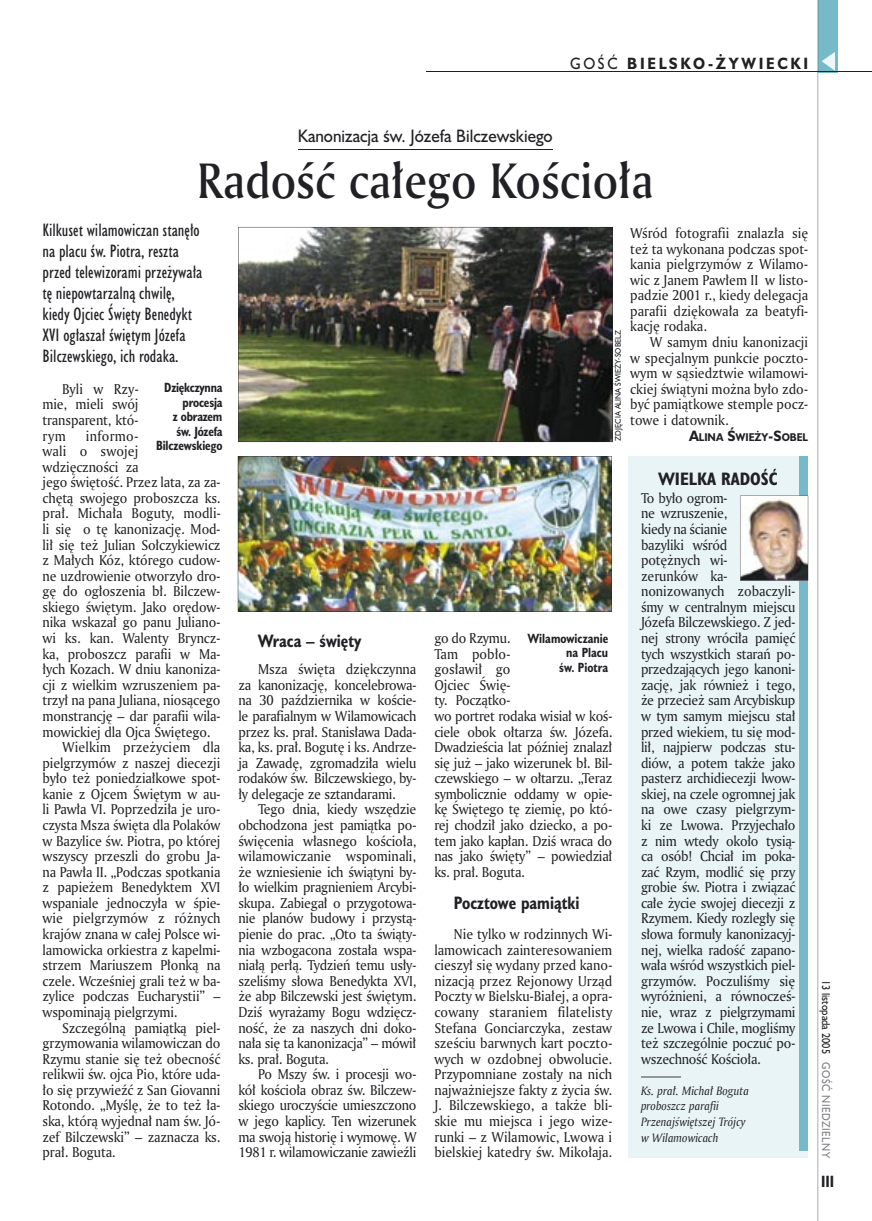
<style>
.page{position:relative;width:872px;height:1221px;background:#fff}
.page>*{position:absolute;margin:0;border:0;box-sizing:border-box;transform-origin:0 0}
.t1{font:48px "Amerigo Md PL";color:#212125;scale:.9 1}
.t2{font:16.5px/21px "Humanst 521 Cn PL";color:#212125}
.t3{font:16.5px "Humanst 521 PL";color:#212125;scale:.94 1}
.t4{font:700 16.5px "Humanst 521 Cn PL";color:#212125;scale:.94 1}
.t5{font:700 16.5px "Humanst 521 Cn PL";color:#212125}
.t6{font:700 15px "Humanst 521 PL";letter-spacing:.2em;color:#212125;scale:.9 1}
.t7{font:700 15px "Humanst 521 Cn PL";color:#212125;scale:.94 1}
.t8{font:13.8px/15.6px "Amerigo PL";letter-spacing:-.01em;color:#212125;text-align:justify;scale:.94 1}
.t9{font:13.8px "Amerigo PL";letter-spacing:.01em;color:#212125;scale:.94 1}
.t10{font:13.8px "Amerigo PL";letter-spacing:.025em;color:#212125;scale:.94 1}
.t11{font:700 12.3px/14.4px "Humanst 521 Cn PL";letter-spacing:-.01em;color:#212125;text-align:right;scale:.94 1}
.t12{font:italic 11.7px/15.6px "Amerigo PL";color:#212125;scale:.94 1}
.t13{font:10.5px "Humanst 521 PL";color:#212125;scale:.9 1}
.t14{font:10.5px "Humanst 521 PL";letter-spacing:.05em;color:#7f7e83;scale:.9 1}
.t15{font:700 10.35px "Humanst 521 PL";color:#212125;scale:.9 1}
.t16{font:7.5px "Humanst 521 PL";color:#212125;scale:.94 1}
.s1{font-weight:400}
.s2{font-size:13.8px}
</style>
<div class="page">
<div style="left:818px;top:0;width:19px;height:72px;background:#76baca"></div>
<hr style="left:817px;top:0;width:1px;height:1220px;background:#212125">
<svg style="left:821px;top:52px;width:14px;height:19px"></svg>
<hr style="left:425px;top:72px;width:447px;height:1px;background:#212125">
<hr style="left:298px;top:149px;width:255px;height:1px;background:#212125">
<img style="left:238px;top:227px;width:375px;height:215px">
<img style="left:238px;top:456px;width:374px;height:156px">
<div style="left:628px;top:456px;width:180px;height:701px;background:#e9f4f6"></div>
<div style="left:799px;top:456px;width:8px;height:694px;background:#76baca"></div>
<hr style="left:641px;top:1076px;width:39px;height:1px;background:#969599">
<img style="left:740px;top:495px;width:68px;height:85px">
<p class="t6" style="left:570px;top:53px;width:266px"><span class="s1">GOŚĆ</span> BIELSKO-ŻYWIECKI</p>
<p class="t3" style="left:298px;top:125px;width:272px">Kanonizacja św. Józefa Bilczewskiego</p>
<h1 class="t1" style="left:197px;top:149px;width:508px">Radość całego Kościoła</h1>
<p class="t2" style="left:43px;top:219px;width:161px">Kilkuset wilamowiczan stanęło na placu św. Piotra, reszta przed telewizorami przeżywała tę niepowtarzalną chwilę, kiedy Ojciec Święty Benedykt<br>XVI ogłaszał świętym Józefa<br>Bilczewskiego, ich rodaka.</p>
<p class="t8" style="left:43px;top:380px;width:104px;text-indent:20px">Byli w Rzy&shy;mie, mieli swój transparent, któ&shy;rym</p>
<p class="t11" style="left:156px;top:380px;width:72px">Dziękczynna procesja<br>z obrazem św. Józefa<br>Bilczewskiego</p>
<p class="t10" style="left:86px;top:426px;width:58px">informo-</p>
<p class="t9" style="left:43px;top:442px;width:104px">wali o swojej</p>
<p class="t8" style="left:43px;top:458px;width:104px">wdzięczności za</p>
<p class="t8" style="left:43px;top:474px;width:191px">jego świętość. Przez lata, za za-</p>
<p class="t8" style="left:43px;top:489px;width:191px">chętą swojego proboszcza ks.</p>
<p class="t8" style="left:43px;top:505px;width:191px">prał. Michała Boguty, modli-</p>
<p class="t8" style="left:43px;top:521px;width:191px">li się o tę kanonizację. Mod-</p>
<p class="t8" style="left:43px;top:536px;width:191px">lił się też Julian Sołczykiewicz</p>
<p class="t8" style="left:43px;top:552px;width:191px">z Małych Kóz, którego cudow-</p>
<p class="t8" style="left:43px;top:567px;width:191px">ne uzdrowienie otworzyło dro-</p>
<p class="t8" style="left:43px;top:583px;width:191px">gę do ogłoszenia bł. Bilczew-</p>
<p class="t8" style="left:43px;top:598px;width:191px">skiego świętym. Jako orędow-</p>
<p class="t8" style="left:43px;top:614px;width:191px">nika wskazał go panu Juliano-</p>
<p class="t8" style="left:43px;top:630px;width:191px">wi ks. kan. Walenty Bryncz-</p>
<p class="t8" style="left:43px;top:645px;width:191px">ka, proboszcz parafii w Ma-</p>
<p class="t8" style="left:43px;top:661px;width:191px">łych Kozach. W dniu kanoniza-</p>
<p class="t8" style="left:43px;top:676px;width:191px">cji z wielkim wzruszeniem pa-</p>
<p class="t8" style="left:43px;top:692px;width:191px">trzył na pana Juliana, niosącego</p>
<p class="t8" style="left:43px;top:707px;width:191px">monstrancję – dar parafii wila-</p>
<p class="t8" style="left:43px;top:723px;width:180px">mowickiej dla Ojca Świętego.</p>
<p class="t9" style="left:62px;top:738px;width:170px">Wielkim przeżyciem dla</p>
<p class="t8" style="left:43px;top:754px;width:191px">pielgrzymów z naszej diecezji</p>
<p class="t8" style="left:43px;top:770px;width:191px">było też poniedziałkowe spot-</p>
<p class="t8" style="left:43px;top:785px;width:191px">kanie z Ojcem Świętym w au-</p>
<p class="t8" style="left:43px;top:801px;width:191px">li Pawła VI. Poprzedziła je uro-</p>
<p class="t8" style="left:43px;top:816px;width:191px">czysta Msza święta dla Polaków</p>
<p class="t8" style="left:43px;top:832px;width:191px">w Bazylice św. Piotra, po której</p>
<p class="t8" style="left:43px;top:848px;width:191px">wszyscy przeszli do grobu Ja-</p>
<p class="t8" style="left:43px;top:863px;width:191px">na Pawła II. „Podczas spotkania</p>
<p class="t8" style="left:43px;top:879px;width:191px">z papieżem Benedyktem XVI</p>
<p class="t8" style="left:43px;top:894px;width:191px">wspaniale jednoczyła w śpie-</p>
<p class="t8" style="left:43px;top:910px;width:191px">wie pielgrzymów z różnych</p>
<p class="t8" style="left:43px;top:925px;width:191px">krajów znana w całej Polsce wi-</p>
<p class="t8" style="left:43px;top:941px;width:191px">lamowicka orkiestra z kapelmi-</p>
<p class="t8" style="left:43px;top:957px;width:191px">strzem Mariuszem Płonką na</p>
<p class="t8" style="left:43px;top:972px;width:191px">czele. Wcześniej grali też w ba-</p>
<p class="t8" style="left:43px;top:988px;width:191px">zylice podczas Eucharystii” –</p>
<p class="t8" style="left:43px;top:1003px;width:145px">wspominają pielgrzymi.</p>
<p class="t8" style="left:62px;top:1019px;width:170px">Szczególną pamiątką piel-</p>
<p class="t8" style="left:43px;top:1034px;width:191px">grzymowania wilamowiczan do</p>
<p class="t8" style="left:43px;top:1050px;width:191px">Rzymu stanie się też obecność</p>
<p class="t8" style="left:43px;top:1066px;width:191px">relikwii św. ojca Pio, które uda-</p>
<p class="t8" style="left:43px;top:1081px;width:191px">ło się przywieźć z San Giovanni</p>
<p class="t8" style="left:43px;top:1097px;width:191px">Rotondo. „Myślę, że to też ła-</p>
<p class="t8" style="left:43px;top:1112px;width:191px">ska, którą wyjednał nam św. Jó-</p>
<p class="t8" style="left:43px;top:1128px;width:191px">zef Bilczewski” – zaznacza ks.</p>
<p class="t8" style="left:43px;top:1143px;width:79px">prał. Boguta.</p>
<p class="t4" style="left:258px;top:629px;width:111px">Wraca – święty</p>
<p class="t8" style="left:238px;top:661px;width:191px;text-indent:20px">Msza święta dziękczynna za kanonizację, koncelebrowa&shy;na 30 października w koście&shy;le parafialnym w Wilamowicach przez ks. prał. Stanisława Dada&shy;ka, ks. prał. Bogutę i ks. Andrze&shy;ja Zawadę, zgromadziła wielu rodaków św. Bilczewskiego, by&shy;ły delegacje ze sztandarami.</p>
<p class="t8" style="left:238px;top:801px;width:191px;text-indent:20px">Tego dnia, kiedy wszędzie obchodzona jest pamiątka po&shy;święcenia własnego kościoła, wilamowiczanie wspominali, że wzniesienie ich świątyni by&shy;ło wielkim pragnieniem Arcybi&shy;skupa. Zabiegał o przygotowa&shy;nie planów budowy i przystą&shy;pienie do prac. „Oto ta świąty&shy;nia wzbogacona została wspa&shy;niałą perłą. Tydzień temu usły&shy;szeliśmy słowa Benedykta XVI, że abp Bilczewski jest świętym.<br>Dziś wyrażamy Bogu wdzięcz&shy;ność, że za naszych dni doko&shy;nała się ta kanonizacja” – mówił ks. prał. Boguta.</p>
<p class="t8" style="left:238px;top:1066px;width:191px;text-indent:20px">Po Mszy św. i procesji wo&shy;kół kościoła obraz św. Bilczew&shy;skiego uroczyście umieszczono w jego kaplicy. Ten wizerunek ma swoją historię i wymowę. W 1981 r. wilamowiczanie zawieźli</p>
<p class="t8" style="left:630px;top:225px;width:191px">Wśród fotografii znalazła się też ta wykonana podczas spot&shy;kania pielgrzymów z Wilamo&shy;wic z Janem Pawłem II w listo&shy;padzie 2001 r., kiedy delegacja parafii dziękowała za beatyfi&shy;kację rodaka.</p>
<p class="t8" style="left:630px;top:334px;width:191px;text-indent:20px">W samym dniu kanonizacji w specjalnym punkcie poczto&shy;wym w sąsiedztwie wilamowi&shy;ckiej świątyni można było zdo&shy;być pamiątkowe stemple pocz&shy;towe i datownik.</p>
<p class="t15" style="left:689px;top:429px;width:134px"><span class="s2">A</span>LINA <span class="s2">Ś</span>WIEŻY<span class="s2">-S</span>OBEL</p>
<p class="t16" style="left:613px;top:440px;width:119px;rotate:-90deg">ZDJĘCIA ALINA ŚWIEŻY-SOBELZ</p>
<p class="t8" style="left:434px;top:630px;width:191px;text-align:left">go do Rzymu.<br>Tam pobło-<br>gosławił go<br>Ojciec Świę-<br>ty. Początko-<br>wo portret rodaka wisiał w koś&shy;ciele obok ołtarza św. Józefa.<br>Dwadzieścia lat później znalazł się już – jako wizerunek bł. Bil&shy;czewskiego – w ołtarzu. „Teraz symbolicznie oddamy w opie&shy;kę Świętego tę ziemię, po któ&shy;rej chodził jako dziecko, a po&shy;tem jako kapłan. Dziś wraca do nas jako święty” – powiedział ks. prał. Boguta.</p>
<p class="t4" style="left:454px;top:891px;width:135px">Pocztowe pamiątki</p>
<p class="t8" style="left:434px;top:925px;width:191px;text-indent:20px">Nie tylko w rodzinnych Wi&shy;lamowicach zainteresowaniem cieszył się wydany przed kano&shy;nizacją przez Rejonowy Urząd Poczty w Bielsku-Białej, a opra&shy;cowany staraniem filatelisty Stefana Gonciarczyka, zestaw sześciu barwnych kart poczto&shy;wych w ozdobnej obwolucie.<br>Przypomniane zostały na nich najważniejsze fakty z życia św.<br>J. Bilczewskiego, a także bli&shy;skie mu miejsca i jego wize&shy;runki – z Wilamowic, Lwowa i bielskiej katedry św. Mikołaja.</p>
<p class="t11" style="left:528px;top:630px;width:87px">Wilamowiczanie na Placu<br>św. Piotra</p>
<p class="t5" style="left:658px;top:467px;width:121px">WIELKA RADOŚĆ</p>
<p class="t8" style="left:641px;top:489px;width:166px;text-align:left">To było ogrom-<br>ne wzruszenie,<br>kiedy na ścianie<br>bazyliki wśród<br>potężnych wi-<br>zerunków ka&shy;nonizowanych zobaczyli&shy;śmy w centralnym miejscu<br>Józefa Bilczewskiego. Z jed&shy;nej strony wróciła pamięć tych wszystkich starań po&shy;przedzających jego kanoni&shy;zację, jak również i tego, że przecież sam Arcybiskup w tym samym miejscu stał przed wiekiem, tu się mod&shy;lił, najpierw podczas stu&shy;diów, a potem także jako pasterz archidiecezji lwow&shy;skiej, na czele ogromnej jak na owe czasy pielgrzym&shy;ki ze Lwowa. Przyjechało z nim wtedy około tysią&shy;ca osób! Chciał im poka&shy;zać Rzym, modlić się przy grobie św. Piotra i związać całe życie swojej diecezji z<br>Rzymem. Kiedy rozległy się słowa formuły kanonizacyj&shy;nej, wielka radość zapano&shy;wała wśród wszystkich piel&shy;grzymów. Poczuliśmy się wyróżnieni, a równocześ&shy;nie, wraz z pielgrzymami ze Lwowa i Chile, mogliśmy też szczególnie poczuć po&shy;wszechność Kościoła.</p>
<p class="t12" style="left:641px;top:1082px;width:116px">Ks. prał. Michał Boguta proboszcz parafii<br>Przenajświętszej Trójcy w Wilamowicach</p>
<p class="t13" style="left:833px;top:979px;width:84px;rotate:90deg">13 listopada 2005</p>
<p class="t14" style="left:833px;top:1062px;width:108px;rotate:90deg">GOŚĆ NIEDZIELNY</p>
<p class="t7" style="left:821px;top:1171px;width:15px">III</p>
</div>
